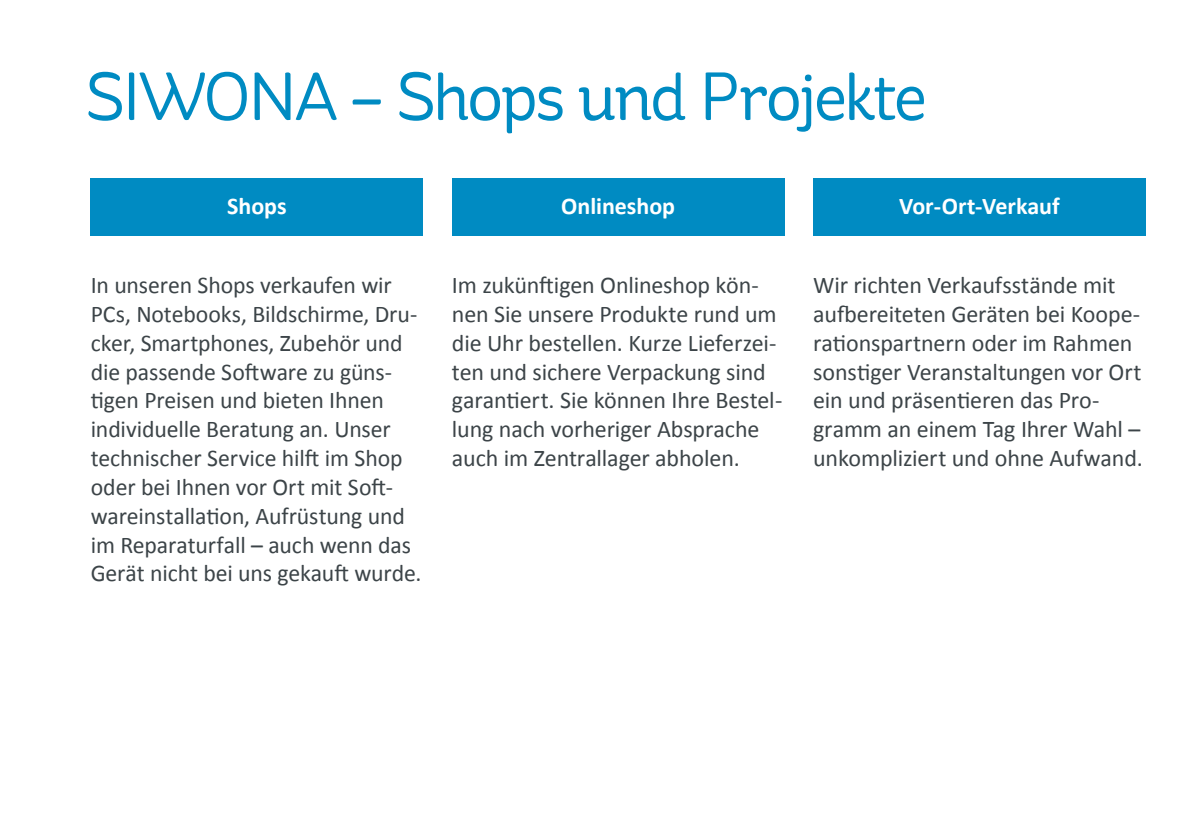
<style>
.page{position:relative;width:1191px;height:840px;background:#fff}
.page>*{position:absolute;margin:0;border:0;box-sizing:border-box;transform-origin:0 0}
.t1{font:68px "St Ryde";letter-spacing:-.055em;color:#008bc2}
.t2{font:24px/28.8px "Calibri";letter-spacing:-.005em;color:#3c4448}
.t3{font:700 24px "Calibri";color:#fff}
</style>
<div class="page">
<div style="left:91px;top:178px;width:332px;height:57px;background:#008bc2"></div>
<div style="left:452px;top:178px;width:332px;height:57px;background:#008bc2"></div>
<div style="left:813px;top:178px;width:332px;height:57px;background:#008bc2"></div>
<h1 class="t1" style="left:84px;top:56px;width:844px">SIWONA – Shops und Projekte</h1>
<p class="t3" style="left:227px;top:190px;width:61px">Shops</p>
<p class="t3" style="left:561px;top:190px;width:115px">Onlineshop</p>
<p class="t3" style="left:899px;top:190px;width:162px">Vor-Ort-Verkauf</p>
<p class="t2" style="left:91px;top:270px;width:332px">In unseren Shops verkaufen wir<br>PCs, Notebooks, Bildschirme, Dru&shy;cker, Smartphones, Zubehör und die passende Software zu güns&shy;tigen Preisen und bieten Ihnen individuelle Beratung an. Unser technischer Service hilft im Shop oder bei Ihnen vor Ort mit Soft&shy;wareinstallation, Aufrüstung und im Reparaturfall – auch wenn das<br>Gerät nicht bei uns gekauft wurde.</p>
<p class="t2" style="left:452px;top:270px;width:332px">Im zukünftigen Onlineshop kön&shy;nen Sie unsere Produkte rund um die Uhr bestellen. Kurze Lieferzei&shy;ten und sichere Verpackung sind garantiert. Sie können Ihre Bestel&shy;lung nach vorheriger Absprache auch im Zentrallager abholen.</p>
<p class="t2" style="left:813px;top:270px;width:331px">Wir richten Verkaufsstände mit aufbereiteten Geräten bei Koope&shy;rationspartnern oder im Rahmen sonstiger Veranstaltungen vor Ort ein und präsentieren das Pro&shy;gramm an einem Tag Ihrer Wahl – unkompliziert und ohne Aufwand.</p>
</div>
